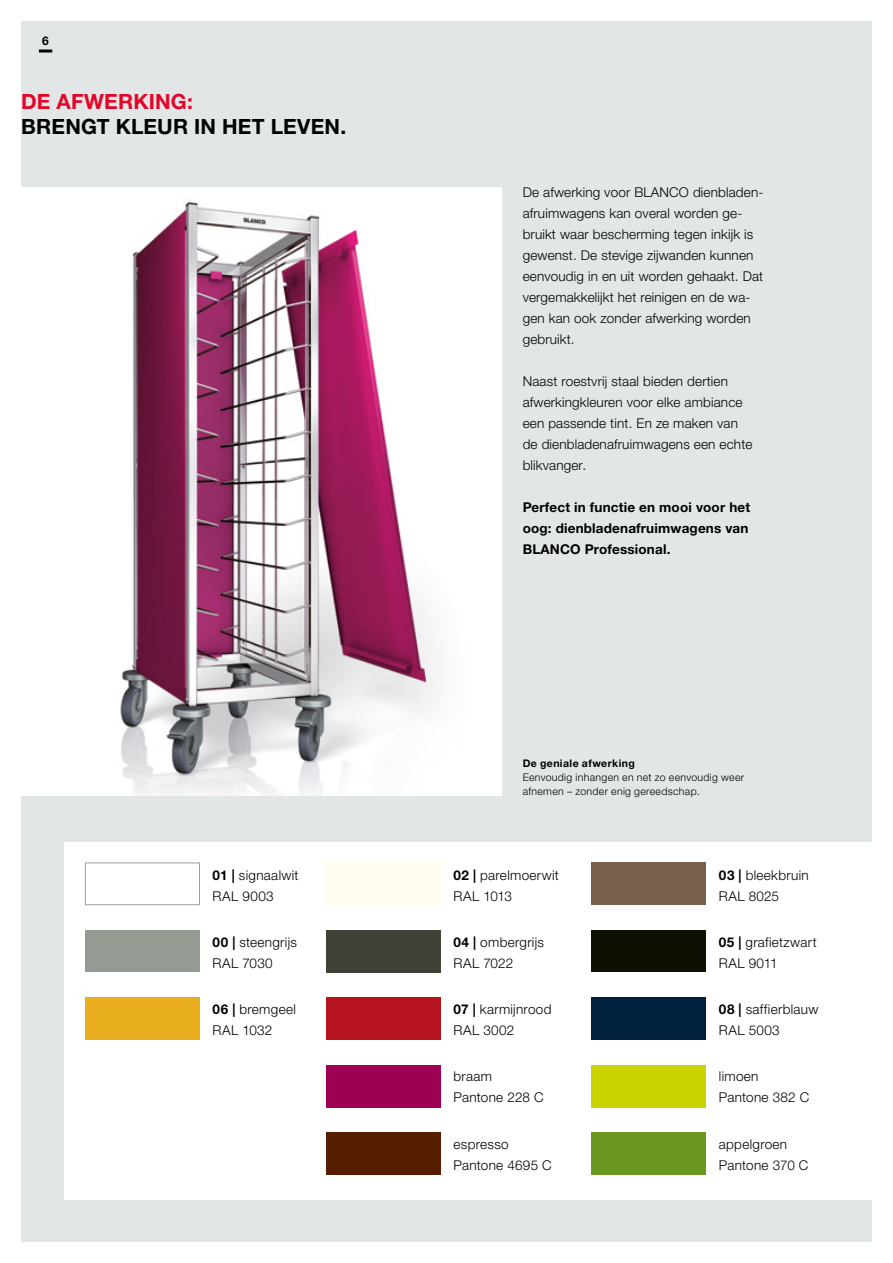
<style>
.page{position:relative;width:893px;height:1263px;background:#fff}
.page>*{position:absolute;margin:0;border:0;box-sizing:border-box;transform-origin:0 0}
.t1{font:700 21px "Helvetica Neue LTW1 G";letter-spacing:.01em;color:#000}
.t2{font:700 21px "Helvetica Neue LTW1 G";letter-spacing:.01em;color:#e40428}
.t3{font:300 13.5px/21px "Helvetica Neue LTW1 G";letter-spacing:.01em;color:#000}
.t4{font:700 13.5px/21px "Helvetica Neue LTW1 G";letter-spacing:.01em;color:#000}
.t5{font:700 12px "Helvetica Neue LTW1 G";color:#000}
.t6{font:300 10.5px/14.2px "Helvetica Neue LTW1 G";letter-spacing:.03em;color:#000}
.t7{font:700 10.5px "Helvetica Neue LTW1 G";letter-spacing:.04em;color:#000}
.s1{font-weight:700}
</style>
<div class="page">
<div style="left:21px;top:21px;width:851px;height:1221px;background:#e2e6e7"></div>
<div style="left:64px;top:842px;width:817px;height:357px;background:#fff"></div>
<div style="left:85px;top:862px;width:115px;height:43px;background:#fff;border:1px solid #9d9d9c"></div>
<div style="left:591px;top:862px;width:115px;height:43px;background:#785f4b"></div>
<div style="left:326px;top:930px;width:115px;height:42px;background:#414237"></div>
<div style="left:86px;top:930px;width:114px;height:42px;background:#959a93"></div>
<div style="left:591px;top:930px;width:115px;height:42px;background:#0e0f03"></div>
<div style="left:85px;top:997px;width:115px;height:43px;background:#e8ae1e"></div>
<div style="left:591px;top:997px;width:115px;height:43px;background:#00203e"></div>
<div style="left:326px;top:997px;width:115px;height:43px;background:#b5131d"></div>
<div style="left:326px;top:1065px;width:115px;height:42px;background:#9e0054"></div>
<div style="left:591px;top:1065px;width:115px;height:42px;background:#c8d300"></div>
<div style="left:326px;top:1132px;width:115px;height:43px;background:#571d00"></div>
<div style="left:591px;top:1132px;width:115px;height:43px;background:#6a971f"></div>
<img style="left:21px;top:441px;width:467px;height:354px">
<svg style="left:21px;top:49px;width:481px;height:392px"></svg>
<div style="left:326px;top:862px;width:115px;height:43px;background:#fffdee"></div>
<svg style="left:39px;top:50px;width:13px;height:3px"></svg>
<p class="t5" style="left:42px;top:33px;width:8px">6</p>
<h1 class="t2" style="left:21px;top:88px;width:173px">DE AFWERKING:</h1>
<h1 class="t1" style="left:21px;top:114px;width:327px">BRENGT KLEUR IN HET LEVEN.</h1>
<p class="t3" style="left:213px;top:864px;width:87px"><span class="s1">01 |</span> signaalwit<br>RAL 9003</p>
<p class="t3" style="left:213px;top:931px;width:86px"><span class="s1">00 |</span> steengrijs<br>RAL 7030</p>
<p class="t3" style="left:213px;top:999px;width:85px"><span class="s1">06 |</span> bremgeel<br>RAL 1032</p>
<p class="t3" style="left:523px;top:181px;width:242px">De afwerking voor BLANCO dienbladen&shy;afruimwagens kan overal worden ge&shy;bruikt waar bescherming tegen inkijk is gewenst. De stevige zijwanden kunnen eenvoudig in en uit worden gehaakt. Dat vergemakkelijkt het reinigen en de wa&shy;gen kan ook zonder afwerking worden gebruikt.</p>
<p class="t3" style="left:523px;top:370px;width:231px">Naast roestvrij staal bieden dertien afwerkingkleuren voor elke ambiance een passende tint. En ze maken van de dienbladenafruimwagens een echte blikvanger.</p>
<p class="t4" style="left:523px;top:496px;width:229px">Perfect in functie en mooi voor het oog: dienbladenafruimwagens van<br>BLANCO Professional.</p>
<p class="t7" style="left:523px;top:756px;width:114px">De geniale afwerking</p>
<p class="t6" style="left:523px;top:770px;width:223px">Eenvoudig inhangen en net zo eenvoudig weer afnemen – zonder enig gereedschap.</p>
<p class="t3" style="left:454px;top:864px;width:107px"><span class="s1">02 |</span> parelmoerwit<br>RAL 1013</p>
<p class="t3" style="left:454px;top:931px;width:92px"><span class="s1">04 |</span> ombergrijs<br>RAL 7022</p>
<p class="t3" style="left:454px;top:999px;width:99px"><span class="s1">07 |</span> karmijnrood<br>RAL 3002</p>
<p class="t3" style="left:454px;top:1066px;width:91px">braam<br>Pantone 228 C</p>
<p class="t3" style="left:454px;top:1133px;width:100px">espresso<br>Pantone 4695 C</p>
<p class="t3" style="left:719px;top:864px;width:91px"><span class="s1">03 |</span> bleekbruin<br>RAL 8025</p>
<p class="t3" style="left:719px;top:931px;width:99px"><span class="s1">05 |</span> grafietzwart<br>RAL 9011</p>
<p class="t3" style="left:719px;top:999px;width:101px"><span class="s1">08 |</span> saffierblauw<br>RAL 5003</p>
<p class="t3" style="left:719px;top:1066px;width:92px">limoen<br>Pantone 382 C</p>
<p class="t3" style="left:719px;top:1133px;width:91px">appelgroen<br>Pantone 370 C</p>
</div>
